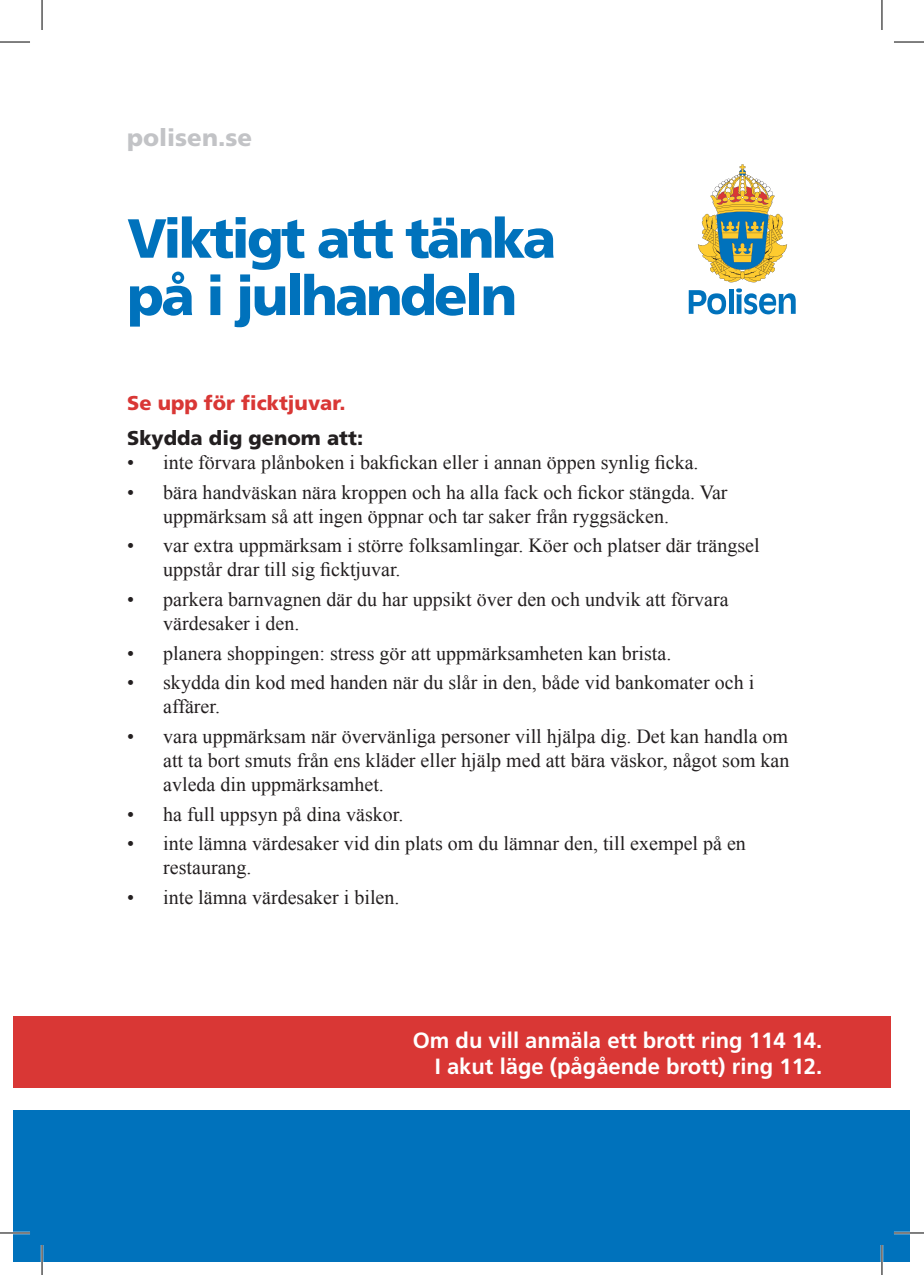
<style>
.page{position:relative;width:924px;height:1275px;background:#fff}
.page>*{position:absolute;margin:0;border:0;box-sizing:border-box;transform-origin:0 0}
.t1{font:900 55px/57.4px "Frutiger";letter-spacing:-.05em;color:#0072bc}
.t2{font:900 24px "Frutiger";color:#c2c3c6}
.t3{font:700 22px/26.4px "Frutiger";color:#fff;text-align:right}
.t4{font:20px/24px "Times New Roman";color:#231f20}
.t5{font:900 20px "Frutiger";color:#d93735}
.t6{font:900 20px "Frutiger";color:#231f20}
</style>
<div class="page">
<svg style="left:688px;top:164px;width:107px;height:150px"></svg>
<div style="left:14px;top:1110px;width:895px;height:151px;background:#0072bc"></div>
<div style="left:14px;top:1016px;width:876px;height:72px;background:#d93735"></div>
<hr style="left:0;top:1231px;width:30px;height:3px;background:#fff">
<hr style="left:893px;top:1231px;width:30px;height:3px;background:#fff">
<hr style="left:41px;top:1245px;width:2px;height:30px;background:#fff">
<hr style="left:880px;top:1245px;width:2px;height:30px;background:#fff">
<hr style="left:0;top:42px;width:30px;height:1px;background:#000">
<hr style="left:893px;top:42px;width:30px;height:1px;background:#000">
<hr style="left:0;top:1232px;width:30px;height:1px;background:#000">
<hr style="left:893px;top:1232px;width:30px;height:1px;background:#000">
<hr style="left:42px;top:0;width:1px;height:30px;background:#000">
<hr style="left:42px;top:1245px;width:1px;height:30px;background:#000">
<hr style="left:881px;top:0;width:1px;height:30px;background:#000">
<hr style="left:881px;top:1245px;width:1px;height:30px;background:#000">
<p class="t2" style="left:127px;top:123px;width:126px">polisen.se</p>
<h1 class="t1" style="left:127px;top:210px;width:430px">Viktigt att tänka på i julhandeln</h1>
<p class="t5" style="left:127px;top:390px;width:220px">Se upp för ficktjuvar.</p>
<p class="t6" style="left:127px;top:426px;width:237px">Skydda dig genom att:</p>
<p class="t4" style="left:127px;top:450px;width:572px">• inte förvara plånboken i bakfickan eller i annan öppen synlig ficka.</p>
<p class="t4" style="left:163px;top:479px;width:565px;text-indent:-36px">• bära handväskan nära kroppen och ha alla fack och fickor stängda. Var uppmärksam så att ingen öppnar och tar saker från ryggsäcken.</p>
<p class="t4" style="left:163px;top:533px;width:597px;text-indent:-36px">• var extra uppmärksam i större folksamlingar. Köer och platser där trängsel uppstår drar till sig ficktjuvar.</p>
<p class="t4" style="left:163px;top:587px;width:566px;text-indent:-36px">• parkera barnvagnen där du har uppsikt över den och undvik att förvara värdesaker i den.</p>
<p class="t4" style="left:127px;top:640px;width:545px">• planera shoppingen: stress gör att uppmärksamheten kan brista.</p>
<p class="t4" style="left:163px;top:670px;width:592px;text-indent:-36px">• skydda din kod med handen när du slår in den, både vid bankomater och i affärer.</p>
<p class="t4" style="left:163px;top:724px;width:627px;text-align:justify;text-indent:-36px">• vara uppmärksam när övervänliga personer vill hjälpa dig. Det kan handla om att ta bort smuts från ens kläder eller hjälp med att bära väskor, något som kan avleda din uppmärksamhet.</p>
<p class="t4" style="left:127px;top:801px;width:277px">• ha full uppsyn på dina väskor.</p>
<p class="t4" style="left:163px;top:831px;width:584px;text-indent:-36px">• inte lämna värdesaker vid din plats om du lämnar den, till exempel på en restaurang.</p>
<p class="t4" style="left:127px;top:885px;width:274px">• inte lämna värdesaker i bilen.</p>
<p class="t3" style="left:412px;top:1027px;width:411px">Om du vill anmäla ett brott ring 114 14.<br>I akut läge (pågående brott) ring 112.</p>
</div>
